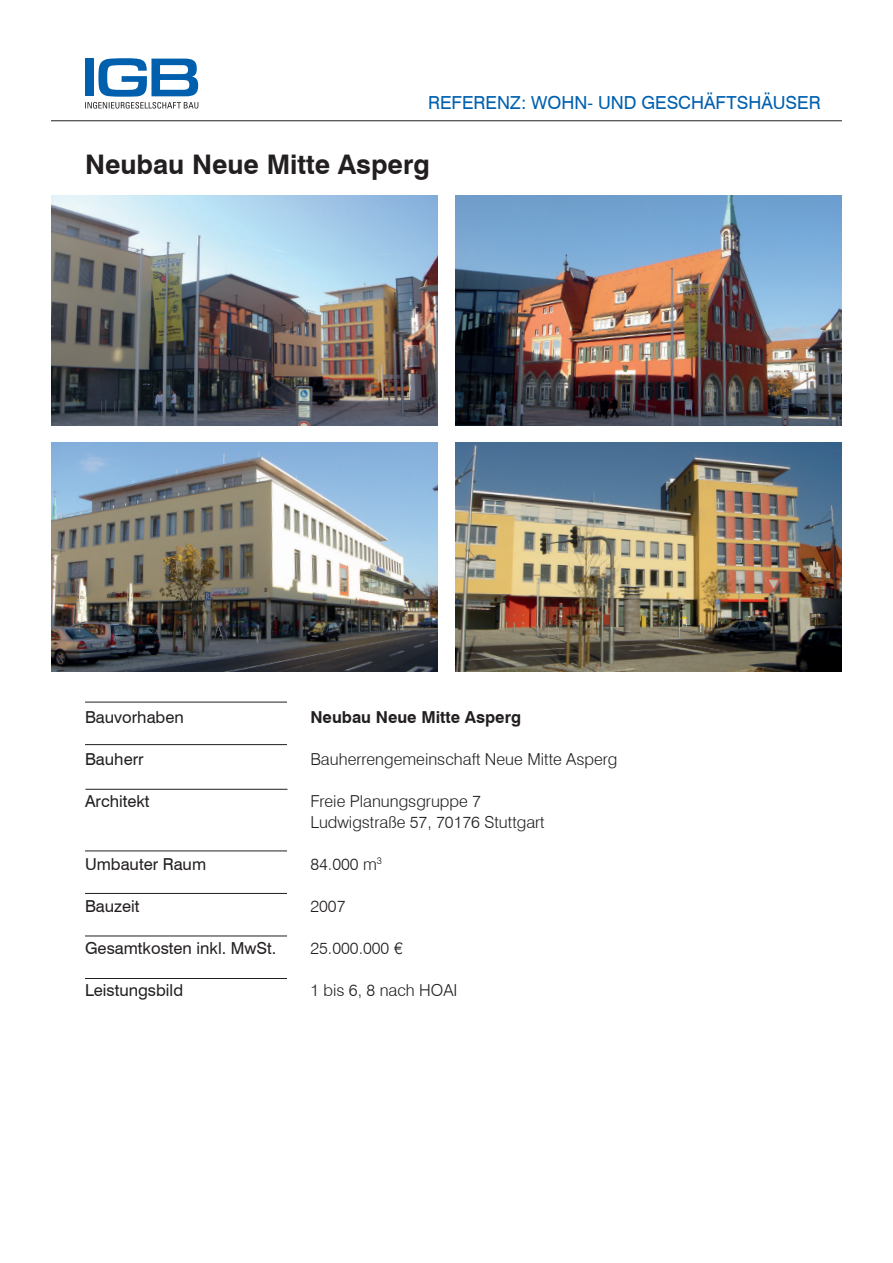
<style>
.page{position:relative;width:893px;height:1263px;background:#fff}
.page>*{position:absolute;margin:0;border:0;box-sizing:border-box;transform-origin:0 0}
.t1{font:700 27px "Swiss 721 BT";color:#231f20}
.t2{font:18px "Swiss 721 BT";color:#0160ae}
.t3{font:300 16.5px/21px "Swiss 721 BT";color:#231f20}
.t4{font:16.5px "Swiss 721 BT";color:#231f20}
.t5{font:700 16.5px "Swiss 721 BT";color:#231f20}
.s1{font-family:"Univers LT"}
</style>
<div class="page">
<svg style="left:85px;top:58px;width:113px;height:51px"></svg>
<img style="left:51px;top:196px;width:387px;height:230px">
<hr style="left:51px;top:120px;width:791px;height:1px;background:#231f20">
<hr style="left:85px;top:789px;width:202px;height:1px;background:#231f20">
<hr style="left:85px;top:744px;width:202px;height:1px;background:#231f20">
<hr style="left:85px;top:850px;width:202px;height:1px;background:#231f20">
<hr style="left:85px;top:893px;width:202px;height:1px;background:#231f20">
<hr style="left:85px;top:935px;width:202px;height:1px;background:#231f20">
<hr style="left:85px;top:978px;width:202px;height:1px;background:#231f20">
<hr style="left:85px;top:702px;width:202px;height:1px;background:#231f20">
<img style="left:455px;top:196px;width:387px;height:229px">
<img style="left:51px;top:442px;width:387px;height:230px">
<img style="left:455px;top:442px;width:387px;height:230px">
<p class="t2" style="left:428px;top:91px;width:388px">Referenz: WOHN- und GEschäftshäuser</p>
<h1 class="t1" style="left:85px;top:148px;width:346px">Neubau Neue Mitte Asperg</h1>
<p class="t4" style="left:85px;top:707px;width:100px">Bauvorhaben</p>
<p class="t4" style="left:85px;top:749px;width:60px">Bauherr</p>
<p class="t4" style="left:85px;top:791px;width:66px">Architekt</p>
<p class="t4" style="left:85px;top:854px;width:123px">Umbauter Raum</p>
<p class="t4" style="left:85px;top:896px;width:56px">Bauzeit</p>
<p class="t4" style="left:85px;top:938px;width:193px">Gesamtkosten inkl. MwSt.</p>
<p class="t4" style="left:85px;top:980px;width:100px">Leistungsbild</p>
<p class="t5" style="left:310px;top:707px;width:212px">Neubau Neue Mitte Asperg</p>
<p class="t3" style="left:310px;top:748px;width:309px">Bauherrengemeinschaft Neue Mitte Asperg</p>
<p class="t3" style="left:310px;top:790px;width:236px">Freie Planungsgruppe 7<br>Ludwigstraße 57, 70176 Stuttgart</p>
<p class="t3" style="left:310px;top:853px;width:73px">84.000 m<sup>3</sup></p>
<p class="t3" style="left:310px;top:895px;width:37px">2007</p>
<p class="t3" style="left:310px;top:937px;width:94px">25.000.000 <span class="s1">€</span></p>
<p class="t3" style="left:310px;top:979px;width:149px">1 bis 6, 8 nach HOAI</p>
</div>
